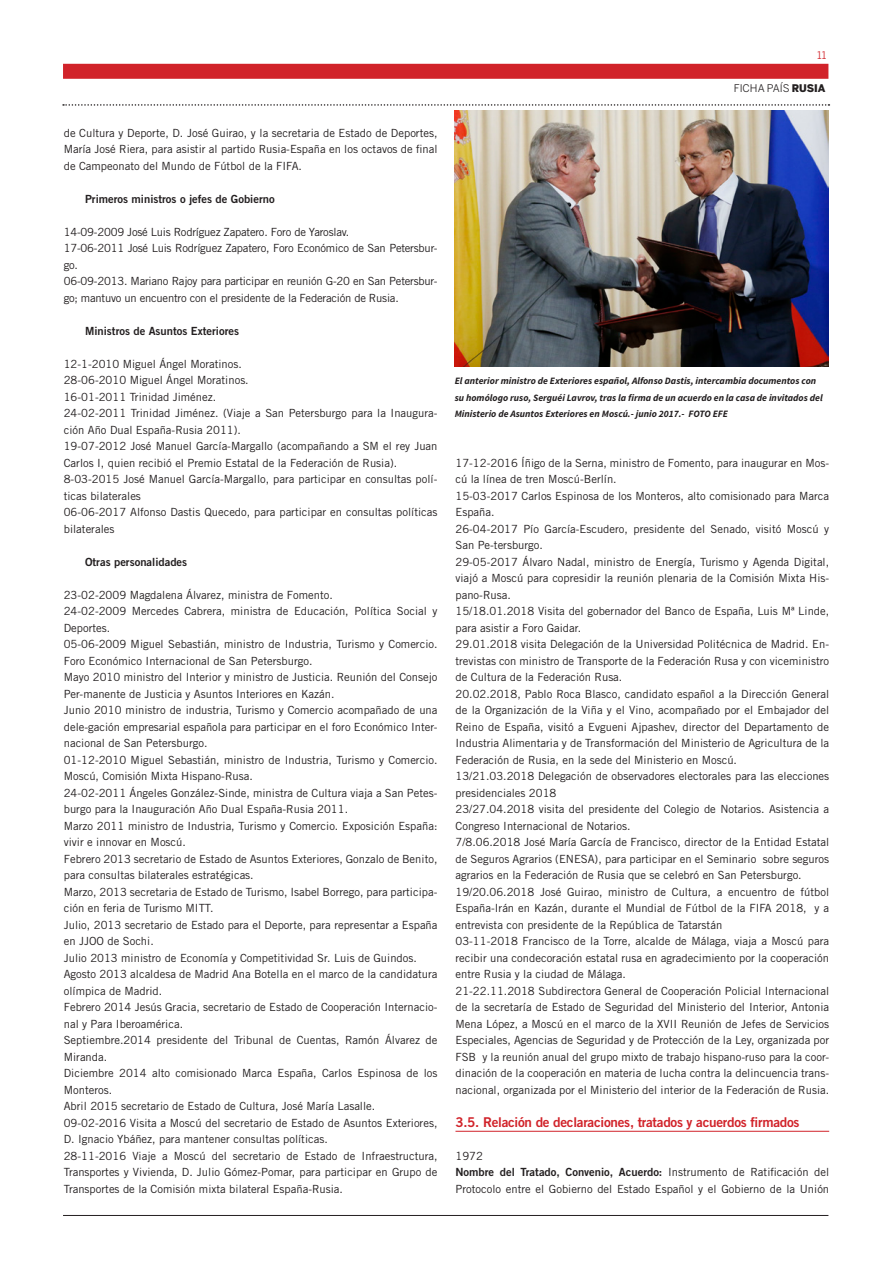
<style>
.page{position:relative;width:893px;height:1263px;background:#fff}
.page>*{position:absolute;margin:0;border:0;box-sizing:border-box;transform-origin:0 0}
.TITULO_2º_NIVEL{font:13.5px "Trade Gothic LT Std Bd 2";letter-spacing:-.02em;color:#d1232a}
.TEXTO_NORMAL{font:11.25px/16.5px "Trade Gothic LT Std";color:#231f20}
.TEXTO_NORMAL-2{font:11.25px/16.5px "Trade Gothic LT Std";letter-spacing:-.02em;color:#231f20}
.TITULO_4º_NIVEL{font:11.25px "Trade Gothic LT Std Bd 2";color:#231f20}
.t1{font:10.5px "Benton Sans";color:#231f20}
.t2{font:10.5px "Benton Sans";color:#d1232a}
.TEXTO_PIE_DE_FOTO{font:italic 700 9.75px/16.5px "Source Sans Pro";color:#231f20}
.s1{font-weight:900}
.s2{font-family:"Trade Gothic LT Std Bd 2"}
</style>
<div class="page">
<div style="left:63px;top:64px;width:765px;height:15px;background:#d1232a"></div>
<hr style="left:63px;top:1215px;width:765px;height:1px;background:#231f20">
<svg style="left:63px;top:104px;width:766px;height:2px"></svg>
<hr style="left:455px;top:1131px;width:374px;height:1px;background:#d1232a">
<img style="left:455px;top:111px;width:373px;height:255px">
<p class="TEXTO_NORMAL" style="left:64px;top:124px;width:375px;text-align:justify">de Cultura y Deporte, D. José Guirao, y la secretaria de Estado de Deportes, María José Riera, para asistir al partido Rusia-España en los octavos de final de Campeonato del Mundo de Fútbol de la FIFA.</p>
<p class="TITULO_4º_NIVEL" style="left:85px;top:192px;width:191px">Primeros ministros o jefes de Gobierno</p>
<p class="TEXTO_NORMAL-2" style="left:64px;top:223px;width:287px">14-09-2009 José Luis Rodríguez Zapatero. Foro de Yaroslav.</p>
<p class="TEXTO_NORMAL-2" style="left:64px;top:240px;width:375px">17-06-2011 José Luis Rodríguez Zapatero, Foro Económico de San Petersbur&shy;go.</p>
<p class="TEXTO_NORMAL-2" style="left:64px;top:273px;width:375px">06-09-2013. Mariano Rajoy para participar en reunión G-20 en San Petersbur&shy;go; mantuvo un encuentro con el presidente de la Federación de Rusia.</p>
<p class="TITULO_4º_NIVEL" style="left:85px;top:324px;width:156px">Ministros de Asuntos Exteriores</p>
<p class="TEXTO_NORMAL" style="left:64px;top:355px;width:180px">12-1-2010 Miguel Ángel Moratinos.</p>
<p class="TEXTO_NORMAL" style="left:64px;top:372px;width:186px">28-06-2010 Miguel Ángel Moratinos.</p>
<p class="TEXTO_NORMAL" style="left:64px;top:388px;width:154px">16-01-2011 Trinidad Jiménez.</p>
<p class="TEXTO_NORMAL" style="left:64px;top:405px;width:375px">24-02-2011 Trinidad Jiménez. (Viaje a San Petersburgo para la Inaugura&shy;ción Año Dual España-Rusia 2011).</p>
<p class="TEXTO_NORMAL" style="left:64px;top:438px;width:375px">19-07-2012 José Manuel García-Margallo (acompañando a SM el rey Juan<br>Carlos I, quien recibió el Premio Estatal de la Federación de Rusia).</p>
<p class="TEXTO_NORMAL" style="left:64px;top:471px;width:375px">8-03-2015 José Manuel García-Margallo, para participar en consultas polí&shy;ticas bilaterales</p>
<p class="TEXTO_NORMAL" style="left:64px;top:504px;width:375px">06-06-2017 Alfonso Dastis Quecedo, para participar en consultas políticas bilaterales</p>
<p class="TITULO_4º_NIVEL" style="left:85px;top:555px;width:104px">Otras personalidades</p>
<p class="TEXTO_NORMAL" style="left:64px;top:586px;width:270px">23-02-2009 Magdalena Álvarez, ministra de Fomento.</p>
<p class="TEXTO_NORMAL" style="left:64px;top:603px;width:375px">24-02-2009 Mercedes Cabrera, ministra de Educación, Política Social y<br>Deportes.</p>
<p class="TEXTO_NORMAL" style="left:64px;top:636px;width:375px">05-06-2009 Miguel Sebastián, ministro de Industria, Turismo y Comercio.<br>Foro Económico Internacional de San Petersburgo.</p>
<p class="TEXTO_NORMAL" style="left:64px;top:669px;width:375px">Mayo 2010 ministro del Interior y ministro de Justicia. Reunión del Consejo<br>Per-manente de Justicia y Asuntos Interiores en Kazán.</p>
<p class="TEXTO_NORMAL" style="left:64px;top:702px;width:375px;text-align:justify">Junio 2010 ministro de industria, Turismo y Comercio acompañado de una dele-gación empresarial española para participar en el foro Económico Inter&shy;nacional de San Petersburgo.</p>
<p class="TEXTO_NORMAL" style="left:64px;top:751px;width:375px">01-12-2010 Miguel Sebastián, ministro de Industria, Turismo y Comercio.<br>Moscú, Comisión Mixta Hispano-Rusa.</p>
<p class="TEXTO_NORMAL" style="left:64px;top:784px;width:375px">24-02-2011 Ángeles González-Sinde, ministra de Cultura viaja a San Petes&shy;burgo para la Inauguración Año Dual España-Rusia 2011.</p>
<p class="TEXTO_NORMAL" style="left:64px;top:817px;width:375px">Marzo 2011 ministro de Industria, Turismo y Comercio. Exposición España: vivir e innovar en Moscú.</p>
<p class="TEXTO_NORMAL" style="left:64px;top:850px;width:375px">Febrero 2013 secretario de Estado de Asuntos Exteriores, Gonzalo de Benito, para consultas bilaterales estratégicas.</p>
<p class="TEXTO_NORMAL" style="left:64px;top:883px;width:375px">Marzo, 2013 secretaria de Estado de Turismo, Isabel Borrego, para participa&shy;ción en feria de Turismo MITT.</p>
<p class="TEXTO_NORMAL" style="left:64px;top:916px;width:375px">Julio, 2013 secretario de Estado para el Deporte, para representar a España en JJOO de Sochi.</p>
<p class="TEXTO_NORMAL" style="left:64px;top:949px;width:355px">Julio 2013 ministro de Economía y Competitividad Sr. Luis de Guindos.</p>
<p class="TEXTO_NORMAL" style="left:64px;top:966px;width:375px">Agosto 2013 alcaldesa de Madrid Ana Botella en el marco de la candidatura olímpica de Madrid.</p>
<p class="TEXTO_NORMAL" style="left:64px;top:999px;width:375px">Febrero 2014 Jesús Gracia, secretario de Estado de Cooperación Internacio&shy;nal y Para Iberoamérica.</p>
<p class="TEXTO_NORMAL" style="left:64px;top:1032px;width:375px">Septiembre.2014 presidente del Tribunal de Cuentas, Ramón Álvarez de<br>Miranda.</p>
<p class="TEXTO_NORMAL" style="left:64px;top:1065px;width:375px">Diciembre 2014 alto comisionado Marca España, Carlos Espinosa de los<br>Monteros.</p>
<p class="TEXTO_NORMAL" style="left:64px;top:1098px;width:313px">Abril 2015 secretario de Estado de Cultura, José María Lasalle.</p>
<p class="TEXTO_NORMAL" style="left:64px;top:1114px;width:375px">09-02-2016 Visita a Moscú del secretario de Estado de Asuntos Exteriores,<br>D. Ignacio Ybáñez, para mantener consultas políticas.</p>
<p class="TEXTO_NORMAL" style="left:64px;top:1147px;width:375px;text-align:justify">28-11-2016 Viaje a Moscú del secretario de Estado de Infraestructura, Transportes y Vivienda, D. Julio Gómez-Pomar, para participar en Grupo de Transportes de la Comisión mixta bilateral España-Rusia.</p>
<p class="t2" style="left:817px;top:49px;width:11px">11</p>
<p class="t1" style="left:734px;top:82px;width:93px">FICHA PAÍS <span class="s1">RUSIA</span></p>
<p class="TEXTO_PIE_DE_FOTO" style="left:455px;top:372px;width:369px">El anterior ministro de Exteriores español, Alfonso Dastis, intercambia documentos con su homólogo ruso, Serguéi Lavrov, tras la firma de un acuerdo en la casa de invitados del<br>Ministerio de Asuntos Exteriores en Moscú.- junio 2017.- FOTO EFE</p>
<p class="TEXTO_NORMAL" style="left:455px;top:454px;width:375px">17-12-2016 Íñigo de la Serna, ministro de Fomento, para inaugurar en Mos&shy;cú la línea de tren Moscú-Berlín.</p>
<p class="TEXTO_NORMAL" style="left:455px;top:487px;width:375px">15-03-2017 Carlos Espinosa de los Monteros, alto comisionado para Marca<br>España.</p>
<p class="TEXTO_NORMAL" style="left:455px;top:520px;width:375px">26-04-2017 Pío García-Escudero, presidente del Senado, visitó Moscú y<br>San Pe-tersburgo.</p>
<p class="TEXTO_NORMAL" style="left:455px;top:553px;width:375px;text-align:justify">29-05-2017 Álvaro Nadal, ministro de Energía, Turismo y Agenda Digital, viajó a Moscú para copresidir la reunión plenaria de la Comisión Mixta His&shy;pano-Rusa.</p>
<p class="TEXTO_NORMAL" style="left:455px;top:603px;width:375px">15/18.01.2018 Visita del gobernador del Banco de España, Luis Mª Linde, para asistir a Foro Gaidar.</p>
<p class="TEXTO_NORMAL" style="left:455px;top:636px;width:375px;text-align:justify">29.01.2018 visita Delegación de la Universidad Politécnica de Madrid. En&shy;trevistas con ministro de Transporte de la Federación Rusa y con viceministro de Cultura de la Federación Rusa.</p>
<p class="TEXTO_NORMAL" style="left:455px;top:685px;width:375px;text-align:justify">20.02.2018, Pablo Roca Blasco, candidato español a la Dirección General de la Organización de la Viña y el Vino, acompañado por el Embajador del Reino de España, visitó a Evgueni Ajpashev, director del Departamento de Industria Alimentaria y de Transformación del Ministerio de Agricultura de la Federación de Rusia, en la sede del Ministerio en Moscú.</p>
<p class="TEXTO_NORMAL" style="left:455px;top:768px;width:375px">13/21.03.2018 Delegación de observadores electorales para las elecciones presidenciales 2018</p>
<p class="TEXTO_NORMAL" style="left:455px;top:801px;width:375px">23/27.04.2018 visita del presidente del Colegio de Notarios. Asistencia a<br>Congreso Internacional de Notarios.</p>
<p class="TEXTO_NORMAL" style="left:455px;top:834px;width:375px;text-align:justify">7/8.06.2018 José María García de Francisco, director de la Entidad Estatal de Seguros Agrarios (ENESA), para participar en el Seminario sobre seguros agrarios en la Federación de Rusia que se celebró en San Petersburgo.</p>
<p class="TEXTO_NORMAL" style="left:455px;top:883px;width:375px;text-align:justify">19/20.06.2018 José Guirao, ministro de Cultura, a encuentro de fútbol España-Irán en Kazán, durante el Mundial de Fútbol de la FIFA 2018, y a entrevista con presidente de la República de Tatarstán</p>
<p class="TEXTO_NORMAL" style="left:455px;top:933px;width:375px;text-align:justify">03-11-2018 Francisco de la Torre, alcalde de Málaga, viaja a Moscú para recibir una condecoración estatal rusa en agradecimiento por la cooperación entre Rusia y la ciudad de Málaga.</p>
<p class="TEXTO_NORMAL" style="left:455px;top:982px;width:375px;text-align:justify">21-22.11.2018 Subdirectora General de Cooperación Policial Internacional de la secretaría de Estado de Seguridad del Ministerio del Interior, Antonia Mena López, a Moscú en el marco de la XVII Reunión de Jefes de Servicios Especiales, Agencias de Seguridad y de Protección de la Ley, organizada por FSB y la reunión anual del grupo mixto de trabajo hispano-ruso para la coor&shy;dinación de la cooperación en materia de lucha contra la delincuencia trans&shy;nacional, organizada por el Ministerio del interior de la Federación de Rusia.</p>
<p class="TITULO_2º_NIVEL" style="left:455px;top:1113px;width:345px">3.5. Relación de declaraciones, tratados y acuerdos firmados</p>
<p class="TEXTO_NORMAL" style="left:455px;top:1147px;width:29px">1972</p>
<p class="TEXTO_NORMAL" style="left:455px;top:1164px;width:375px"><span class="s2">Nombre del Tratado, Convenio, Acuerdo:</span> Instrumento de Ratificación del<br>Protocolo entre el Gobierno del Estado Español y el Gobierno de la Unión</p>
</div>
